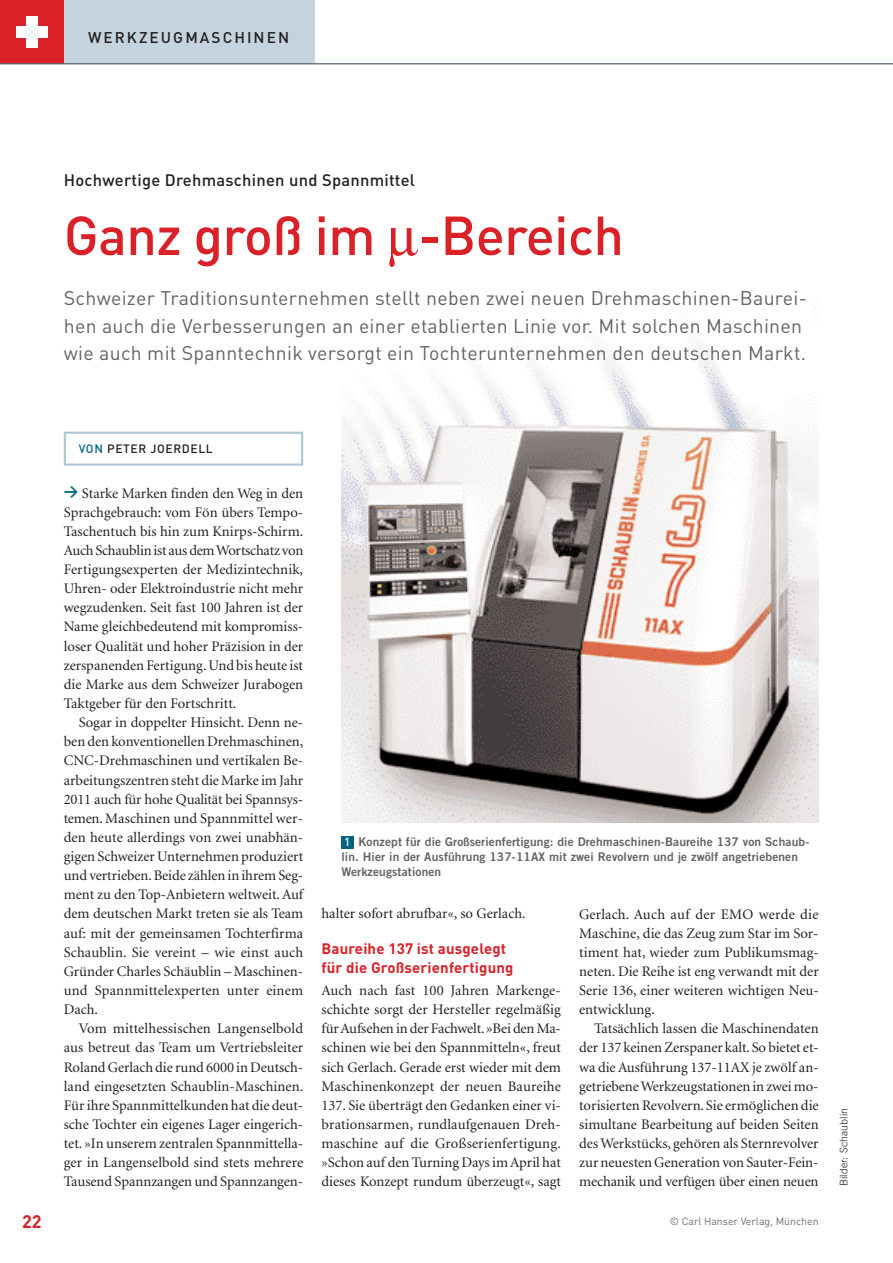
<style>
.page{position:relative;width:893px;height:1263px;background:#fff}
.page>*{position:absolute;margin:0;border:0;box-sizing:border-box;transform-origin:0 0}
.t1{font:500 54px "DIN";letter-spacing:-.01em;color:#da2128}
.t2{font:19.5px/27.6px "DIN";letter-spacing:.015em;color:#636366}
.t3{font:700 18px "DIN";color:#da2128}
.t4{font:500 16.5px "DIN";letter-spacing:.015em;color:#231f20}
.t5{font:500 15.3px "DIN";letter-spacing:.135em;color:#231f20}
.t6{font:700 15px/19.2px "DIN";letter-spacing:.01em;color:#da2128}
.t7{font:14.7px/19.2px "Minion";color:#231f20;text-align:justify}
.t8{font:12px/14.9px "Trade Gothic Bold Two";letter-spacing:.01em;color:#636366}
.t9{font:500 12px "DIN";letter-spacing:.055em;color:#231f20}
.t10{font:500 11.7px "DIN";color:#fff}
.t11{font:10.5px "DIN";color:#6c6d70}
.t12{font:300 10.5px "Trade Gothic";letter-spacing:.01em;color:#231f20}
.s1{color:#046380}
.s2{font-family:"DIN";font-weight:700;font-size:14.25px;color:#046380}
</style>
<div class="page">
<div style="left:0;top:0;width:64px;height:64px;background:#da2128"></div>
<div style="left:26px;top:16px;width:11px;height:32px;background:#fff"></div>
<div style="left:16px;top:26px;width:32px;height:11px;background:#fff"></div>
<div style="left:64px;top:0;width:251px;height:64px;background:#c4d3dd"></div>
<hr style="left:0;top:63px;width:893px;height:1px;background:#53656e">
<div style="left:64px;top:432px;width:239px;height:34px;border:2px solid #b0c6d2"></div>
<div style="left:341px;top:836px;width:13px;height:12px;background:#046380"></div>
<img style="left:341px;top:304px;width:478px;height:519px">
<p class="t5" style="left:88px;top:29px;width:203px">WERKZEUGMASCHINEN</p>
<p class="t4" style="left:64px;top:171px;width:353px">Hochwertige Drehmaschinen und Spannmittel</p>
<h1 class="t1" style="left:64px;top:205px;width:562px">Ganz groß im -Bereich</h1>
<p class="t2" style="left:64px;top:284px;width:745px">Schweizer Traditionsunternehmen stellt neben zwei neuen Drehmaschinen-Baurei&shy;hen auch die Verbesserungen an einer etablierten Linie vor. Mit solchen Maschinen wie auch mit Spanntechnik versorgt ein Tochterunternehmen den deutschen Markt.</p>
<p class="t3" style="left:22px;top:1211px;width:21px">22</p>
<p class="t9" style="left:79px;top:442px;width:136px"><span class="s1">VON</span> PETER JOERDELL</p>
<p class="t7" style="left:64px;top:484px;width:241px"><span class="s2">&gt;</span> Starke Marken finden den Weg in den Sprachgebrauch: vom Fön übers Tempo-Taschentuch bis hin zum Knirps-Schirm.<br>Auch Schaublin ist aus dem Wortschatz von Fertigungsexperten der Medizintechnik, Uhren- oder Elektroindustrie nicht mehr wegzudenken. Seit fast 100 Jahren ist der Name gleichbedeutend mit kompromiss&shy;loser Qualität und hoher Präzision in der zerspanenden Fertigung. Und bis heute ist die Marke aus dem Schweizer Jurabogen Taktgeber für den Fortschritt.</p>
<p class="t7" style="left:64px;top:714px;width:241px;text-indent:15px">Sogar in doppelter Hinsicht. Denn ne&shy;ben den konventionellen Drehmaschinen, CNC-Drehmaschinen und vertikalen Be&shy;arbeitungszentren steht die Marke im Jahr 2011 auch für hohe Qualität bei Spannsys&shy;temen. Maschinen und Spannmittel wer&shy;den heute allerdings von zwei unabhän&shy;gigen Schweizer Unternehmen produziert und vertrieben. Beide zählen in ihrem Seg&shy;ment zu den Top-Anbietern weltweit. Auf dem deutschen Markt treten sie als Team auf: mit der gemeinsamen Tochterfirma Schaublin. Sie vereint – wie einst auch Gründer Charles Schäublin – Maschinen&shy;und Spannmittelexperten unter einem Dach.</p>
<p class="t7" style="left:64px;top:1020px;width:241px;text-indent:15px">Vom mittelhessischen Langenselbold aus betreut das Team um Vertriebsleiter Roland Gerlach die rund 6000 in Deutsch&shy;land eingesetzten Schaublin-Maschinen.<br>Für ihre Spannmittelkunden hat die deut&shy;sche Tochter ein eigenes Lager eingerich&shy;tet. »In unserem zentralen Spannmittella&shy;ger in Langenselbold sind stets mehrere Tausend Spannzangen und Spannzangen-</p>
<p class="t8" style="left:341px;top:836px;width:469px;text-indent:17px">Konzept für die Großserienfertigung: die Drehmaschinen-Baureihe 137 von Schaub&shy;lin. Hier in der Ausführung 137-11AX mit zwei Revolvern und je zwölf angetriebenen<br>Werkzeugstationen</p>
<p class="t10" style="left:344px;top:835px;width:8px">1</p>
<p class="t7" style="left:322px;top:905px;width:206px">halter sofort abrufbar«, so Gerlach.</p>
<p class="t6" style="left:321px;top:939px;width:194px">Baureihe 137 ist ausgelegt für die Großserienfertigung</p>
<p class="t7" style="left:321px;top:982px;width:241px">Auch nach fast 100 Jahren Markenge&shy;schichte sorgt der Hersteller regelmäßig für Aufsehen in der Fachwelt.»Bei den Ma&shy;schinen wie bei den Spannmitteln«, freut sich Gerlach. Gerade erst wieder mit dem Maschinenkonzept der neuen Baureihe 137. Sie überträgt den Gedanken einer vi&shy;brationsarmen, rundlaufgenauen Dreh&shy;maschine auf die Großserienfertigung. »Schon auf den Turning Days im April hat dieses Konzept rundum überzeugt«, sagt</p>
<p class="t7" style="left:579px;top:905px;width:241px">Gerlach. Auch auf der EMO werde die Maschine, die das Zeug zum Star im Sor&shy;timent hat, wieder zum Publikumsmag&shy;neten. Die Reihe ist eng verwandt mit der Serie 136, einer weiteren wichtigen Neu&shy;entwicklung.</p>
<p class="t7" style="left:579px;top:1020px;width:241px;text-indent:15px">Tatsächlich lassen die Maschinendaten der 137 keinen Zerspaner kalt. So bietet et&shy;wa die Ausführung 137-11AX je zwölf an&shy;getriebene Werkzeugstationen in zwei mo&shy;torisierten Revolvern. Sie ermöglichen die simultane Bearbeitung auf beiden Seiten des Werkstücks, gehören als Sternrevolver zur neuesten Generation von Sauter-Fein&shy;mechanik und verfügen über einen neuen</p>
<p class="t11" style="left:670px;top:1215px;width:150px">© Carl Hanser Verlag, München</p>
<p class="t12" style="left:840px;top:1186px;width:80px;rotate:-90deg">Bilder: Schaublin</p>
</div>
